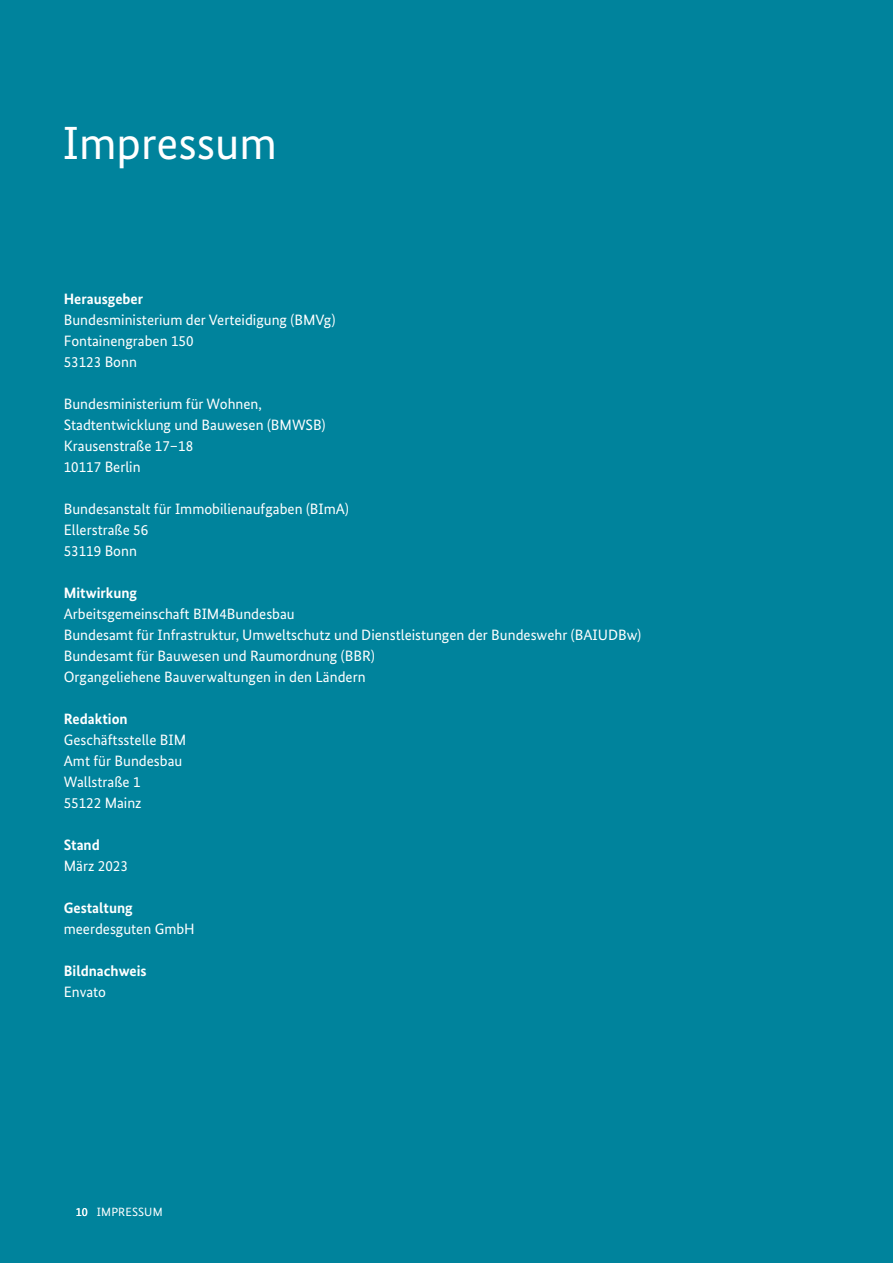
<style>
.page{position:relative;width:893px;height:1263px;background:#00839c}
.page>*{position:absolute;margin:0;border:0;box-sizing:border-box;transform-origin:0 0}
.t1{font:46.5px "Bundes Sans";color:#fff}
.t2{font:15px/21px "Bundes Sans";color:#fff}
.t3{font:700 15px "Bundes Sans";color:#fff}
.t4{font:12px "Bundes Sans";letter-spacing:.01em;color:#fff}
.s1{color:#00839c}
</style>
<div class="page">
<h1 class="t1" style="left:63px;top:117px;width:216px">Impressum</h1>
<p class="t3" style="left:64px;top:290px;width:81px">Herausgeber</p>
<p class="t2" style="left:64px;top:309px;width:273px">Bundesministerium der Verteidigung (BMVg)<br>Fontainengraben 150<br>53123 Bonn</p>
<p class="t2" style="left:64px;top:393px;width:263px">Bundesministerium für Wohnen,<br>Stadtentwicklung und Bauwesen (BMWSB)<br>Krausenstraße 17–18<br>10117 Berlin</p>
<p class="t2" style="left:64px;top:498px;width:287px">Bundesanstalt für Immobilienaufgaben (BImA)<br>Ellerstraße 56<br>53119 Bonn</p>
<p class="t3" style="left:64px;top:584px;width:75px">Mitwirkung</p>
<p class="t2" style="left:64px;top:603px;width:579px">Arbeitsgemeinschaft BIM4Bundesbau<br>Bundesamt für Infrastruktur, Umweltschutz und Dienstleistungen der Bundeswehr (BAIUDBw)<br>Bundesamt für Bauwesen und Raumordnung (BBR)<br>Organgeliehene Bauverwaltungen in den Ländern</p>
<p class="t3" style="left:64px;top:710px;width:65px">Redaktion</p>
<p class="t2" style="left:64px;top:729px;width:124px">Geschäftsstelle BIM<br>Amt für Bundesbau<br>Wallstraße 1<br>55122 Mainz</p>
<p class="t3" style="left:64px;top:836px;width:38px">Stand</p>
<p class="t2" style="left:64px;top:855px;width:66px">März 2023</p>
<p class="t3" style="left:64px;top:899px;width:71px">Gestaltung</p>
<p class="t2" style="left:64px;top:918px;width:132px">meerdesguten GmbH</p>
<p class="t3" style="left:64px;top:962px;width:84px">Bildnachweis</p>
<p class="t2" style="left:64px;top:981px;width:44px">Envato</p>
<p class="t4" style="left:64px;top:1205px;width:100px"><span class="s1">10</span>10 IMPRESSUM</p>
</div>
